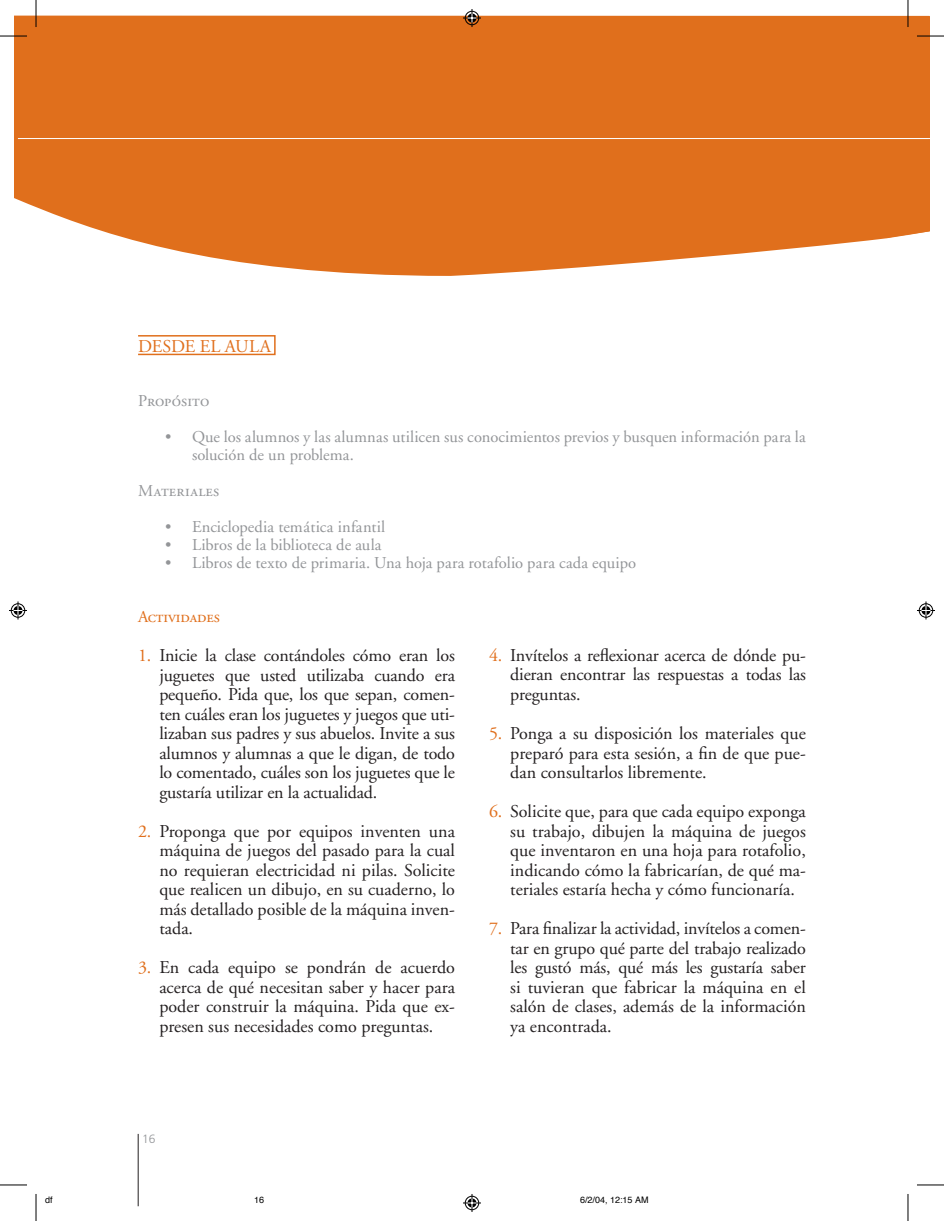
<style>
.page{position:relative;width:944px;height:1221px;background:#fff}
.page>*{position:absolute;margin:0;border:0;box-sizing:border-box;transform-origin:0 0}
.puntos_2col{font:18px/19.5px "Adobe Garamond";color:#231f20;text-align:justify}
.sucabeza1{font:18px "Adobe Garamond";letter-spacing:-.005em;color:#e06f1c}
.puntos{font:16.5px/18px "Adobe Garamond";letter-spacing:.005em;color:#939598}
.puntos-2{font:16.5px "Adobe Garamond Regular SC";letter-spacing:.01em;color:#939598}
.t1{font:16.5px "Adobe Garamond Regular SC";letter-spacing:-.01em;color:#e06f1c}
.t2{font:300 12px "Frutiger";color:#939598}
.t3{font:9px "Helvetica";color:#000}
.s1{color:#e06f1c}
</style>
<div class="page">
<svg style="left:15px;top:16px;width:871px;height:260px;background:#e27a2d"></svg>
<hr style="left:138px;top:1133px;width:1px;height:72px;background:#231f20">
<hr style="left:18px;top:138px;width:890px;height:1px;background:#fff">
<div style="left:137px;top:335px;width:139px;height:20px;border:2px solid #e06f1c"></div>
<svg style="left:36px;top:0;width:1px;height:27px"></svg>
<svg style="left:0;top:36px;width:27px;height:1px"></svg>
<svg style="left:886px;top:0;width:58px;height:239px"></svg>
<svg style="left:36px;top:1194px;width:1px;height:26px"></svg>
<svg style="left:0;top:1184px;width:27px;height:1px"></svg>
<svg style="left:907px;top:1194px;width:1px;height:26px"></svg>
<svg style="left:917px;top:1184px;width:27px;height:1px"></svg>
<svg style="left:463px;top:9px;width:18px;height:18px"></svg>
<svg style="left:463px;top:1194px;width:18px;height:17px"></svg>
<svg style="left:9px;top:601px;width:18px;height:18px"></svg>
<svg style="left:917px;top:601px;width:18px;height:18px"></svg>
<p class="sucabeza1" style="left:138px;top:336px;width:135px">DESDE EL AULA</p>
<p class="puntos-2" style="left:138px;top:391px;width:73px">Propósito</p>
<p class="puntos" style="left:192px;top:428px;width:615px;text-indent:-27px">• Que los alumnos y las alumnas utilicen sus conocimientos previos y busquen información para la solución de un problema.</p>
<p class="puntos-2" style="left:138px;top:481px;width:83px">Materiales</p>
<p class="puntos" style="left:165px;top:518px;width:222px">• Enciclopedia temática infantil</p>
<p class="puntos" style="left:165px;top:536px;width:218px">• Libros de la biblioteca de aula</p>
<p class="puntos" style="left:165px;top:554px;width:472px">• Libros de texto de primaria. Una hoja para rotafolio para cada equipo</p>
<p class="t1" style="left:138px;top:607px;width:83px">Actividades</p>
<p class="puntos_2col" style="left:159px;top:645px;width:297px;text-indent:-21px"><span class="s1">1.</span> Inicie la clase contándoles cómo eran los juguetes que usted utilizaba cuando era pequeño. Pida que, los que sepan, comen&shy;ten cuáles eran los juguetes y juegos que uti&shy;lizaban sus padres y sus abuelos. Invite a sus alumnos y alumnas a que le digan, de todo lo comentado, cuáles son los juguetes que le gustaría utilizar en la actualidad.</p>
<p class="puntos_2col" style="left:159px;top:821px;width:297px;text-indent:-21px"><span class="s1">2.</span> Proponga que por equipos inventen una máquina de juegos del pasado para la cual no requieran electricidad ni pilas. Solicite que realicen un dibujo, en su cuaderno, lo más detallado posible de la máquina inven&shy;tada.</p>
<p class="puntos_2col" style="left:159px;top:957px;width:297px;text-indent:-21px"><span class="s1">3.</span> En cada equipo se pondrán de acuerdo acerca de qué necesitan saber y hacer para poder construir la máquina. Pida que ex&shy;presen sus necesidades como preguntas.</p>
<p class="puntos_2col" style="left:510px;top:645px;width:297px;text-indent:-21px"><span class="s1">4.</span> Invítelos a reflexionar acerca de dónde pu&shy;dieran encontrar las respuestas a todas las preguntas.</p>
<p class="puntos_2col" style="left:510px;top:723px;width:297px;text-indent:-21px"><span class="s1">5.</span> Ponga a su disposición los materiales que preparó para esta sesión, a fin de que pue&shy;dan consultarlos libremente.</p>
<p class="puntos_2col" style="left:510px;top:801px;width:297px;text-indent:-21px"><span class="s1">6.</span> Solicite que, para que cada equipo exponga su trabajo, dibujen la máquina de juegos que inventaron en una hoja para rotafolio, indicando cómo la fabricarían, de qué ma&shy;teriales estaría hecha y cómo funcionaría.</p>
<p class="puntos_2col" style="left:510px;top:918px;width:297px;text-indent:-21px"><span class="s1">7.</span> Para finalizar la actividad, invítelos a comen&shy;tar en grupo qué parte del trabajo realizado les gustó más, qué más les gustaría saber si tuvieran que fabricar la máquina en el salón de clases, además de la información ya encontrada.</p>
<p class="t2" style="left:142px;top:1131px;width:15px">16</p>
<p class="t3" style="left:45px;top:1193px;width:9px">df</p>
<p class="t3" style="left:254px;top:1193px;width:12px">16</p>
<p class="t3" style="left:580px;top:1193px;width:70px">6/2/04, 12:15 AM</p>
</div>
